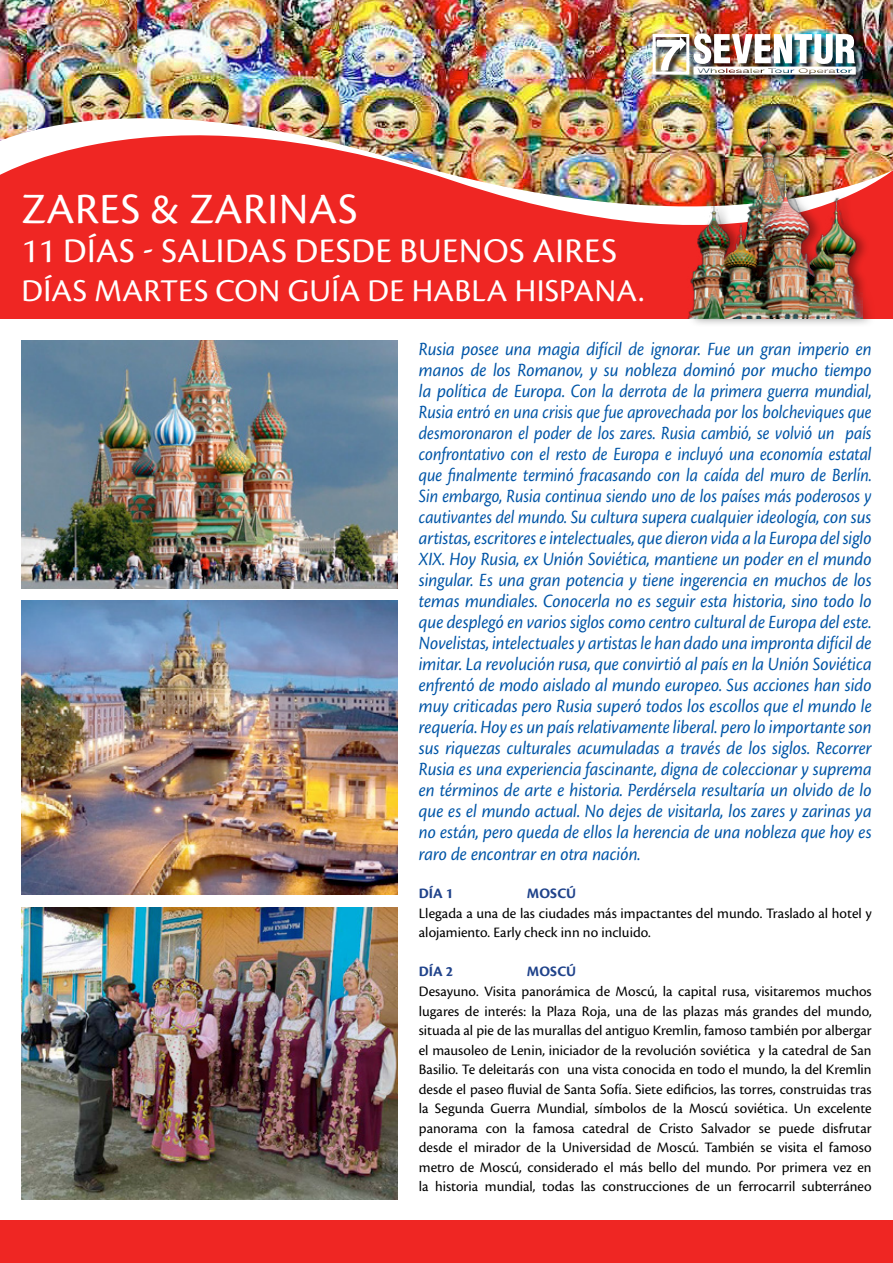
<style>
.page{position:relative;width:893px;height:1263px;background:#fff}
.page>*{position:absolute;margin:0;border:0;box-sizing:border-box;transform-origin:0 0}
.t1{font:45px "Cronos Pro";letter-spacing:.015em;color:#fff}
.t2{font:36px "Cronos Pro";letter-spacing:.015em;color:#fff}
.t3{font:33px "Cronos Pro";letter-spacing:.01em;color:#fff}
.t4{font:italic 19.5px/21px "Cronos Pro";letter-spacing:-.005em;color:#0055a7;text-align:justify;scale:.92 1}
.t5{font:15px/19.5px "Cronos Pro";color:#000}
.t6{font:700 15px "Cronos Pro";letter-spacing:.005em;color:#20438b}
</style>
<div class="page">
<div style="left:0;top:125px;width:893px;height:194px;background:#ef2623"></div>
<svg style="left:555px;top:209px;width:116px;height:16px;fill:#fff"></svg>
<img style="left:0;top:0;width:893px;height:209px">
<div style="left:0;top:1220px;width:893px;height:43px;background:#ef2623"></div>
<img style="left:21px;top:908px;width:377px;height:291px">
<img style="left:21px;top:601px;width:377px;height:293px">
<img style="left:21px;top:340px;width:377px;height:249px">
<div style="left:653px;top:34px;width:211px;height:49px;background:#000;opacity:.77"></div>
<div style="left:653px;top:34px;width:36px;height:41px;border:3px solid #fff"></div>
<svg style="left:657px;top:37px;width:29px;height:33px"></svg>
<img style="left:694px;top:33px;width:162px;height:42px">
<div style="left:688px;top:115px;width:189px;height:212px;background:#000;opacity:.35"></div>
<img style="left:671px;top:118px;width:191px;height:201px">
<h1 class="t1" style="left:21px;top:183px;width:338px">ZARES &amp; ZARINAS</h1>
<h2 class="t2" style="left:21px;top:230px;width:213px">11 DÍAS - Salidas</h2>
<h2 class="t2" style="left:295px;top:230px;width:323px">DESDE BUENOS AIRES</h2>
<h3 class="t3" style="left:21px;top:272px;width:624px">dÍAs MARTES CON GUÍA DE HABLA HISPANA.</h3>
<p class="t4" style="left:419px;top:339px;width:494px">Rusia posee una magia difícil de ignorar. Fue un gran imperio en manos de los Romanov, y su nobleza dominó por mucho tiempo la política de Europa. Con la derrota de la primera guerra mundial, Rusia entró en una crisis que fue aprovechada por los bolcheviques que desmoronaron el poder de los zares. Rusia cambió, se volvió un país confrontativo con el resto de Europa e incluyó una economía estatal que finalmente terminó fracasando con la caída del muro de Berlín.<br>Sin embargo, Rusia continua siendo uno de los países más poderosos y cautivantes del mundo. Su cultura supera cualquier ideología, con sus artistas, escritores e intelectuales, que dieron vida a la Europa del siglo XIX. Hoy Rusia, ex Unión Soviética, mantiene un poder en el mundo singular. Es una gran potencia y tiene ingerencia en muchos de los temas mundiales. Conocerla no es seguir esta historia, sino todo lo que desplegó en varios siglos como centro cultural de Europa del este.<br>Novelistas, intelectuales y artistas le han dado una impronta difícil de imitar. La revolución rusa, que convirtió al país en la Unión Soviética enfrentó de modo aislado al mundo europeo. Sus acciones han sido muy criticadas pero Rusia superó todos los escollos que el mundo le requería. Hoy es un país relativamente liberal. pero lo importante son sus riquezas culturales acumuladas a través de los siglos. Recorrer Rusia es una experiencia fascinante, digna de coleccionar y suprema en términos de arte e historia. Perdérsela resultaría un olvido de lo que es el mundo actual. No dejes de visitarla, los zares y zarinas ya no están, pero queda de ellos la herencia de una nobleza que hoy es raro de encontrar en otra nación.</p>
<p class="t6" style="left:419px;top:885px;width:36px">DÍA 1</p>
<p class="t6" style="left:527px;top:885px;width:51px">MOSCÚ</p>
<p class="t5" style="left:419px;top:903px;width:454px">Llegada a una de las ciudades más impactantes del mundo. Traslado al hotel y alojamiento. Early check inn no incluido.</p>
<p class="t6" style="left:419px;top:963px;width:36px">DÍA 2</p>
<p class="t6" style="left:527px;top:963px;width:51px">MOSCÚ</p>
<p class="t5" style="left:419px;top:981px;width:454px;text-align:justify">Desayuno. Visita panorámica de Moscú, la capital rusa, visitaremos muchos lugares de interés: la Plaza Roja, una de las plazas más grandes del mundo, situada al pie de las murallas del antiguo Kremlin, famoso también por albergar el mausoleo de Lenin, iniciador de la revolución soviética y la catedral de San Basilio. Te deleitarás con una vista conocida en todo el mundo, la del Kremlin desde el paseo fluvial de Santa Sofía. Siete edificios, las torres, construidas tras la Segunda Guerra Mundial, símbolos de la Moscú soviética. Un excelente panorama con la famosa catedral de Cristo Salvador se puede disfrutar desde el mirador de la Universidad de Moscú. También se visita el famoso metro de Moscú, considerado el más bello del mundo. Por primera vez en la historia mundial, todas las construcciones de un ferrocarril subterráneo</p>
</div>
